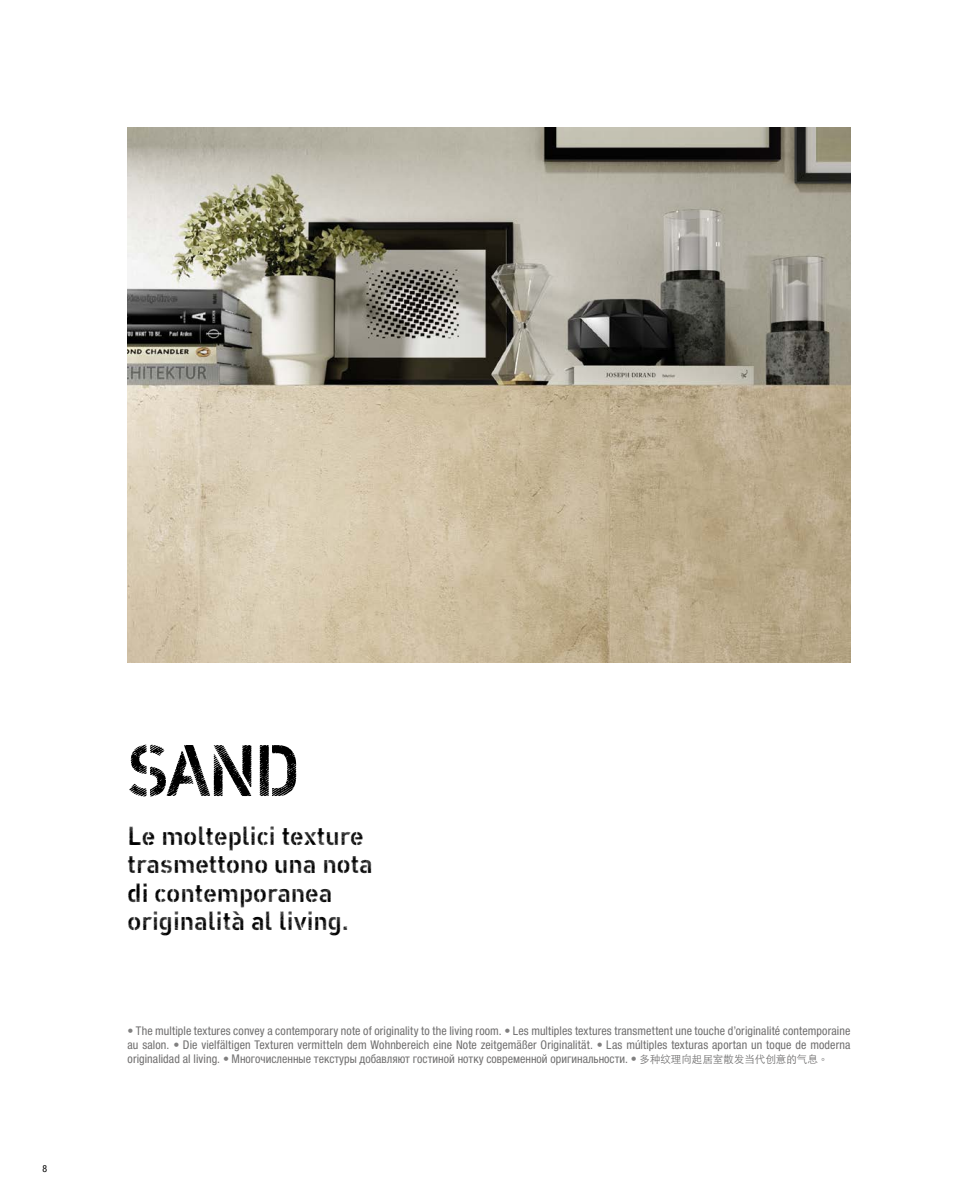
<style>
.page{position:relative;width:978px;height:1191px;background:#fff}
.page>*{position:absolute;margin:0;border:0;box-sizing:border-box;transform-origin:0 0}
.t1{font:75px "Vtg Stencil DIN Alt Fabric";color:#000}
.t2{font:27px/28.2px "Vtg Stencil DIN Fabric";color:#000}
.t3{font:condensed 12px/14.2px "Helvetica Neue LT Std";letter-spacing:.01em;color:#706f6f}
.t4{font:condensed 12px "Helvetica Neue LTCYR";color:#706f6f}
.t5{font:condensed 9.75px "Helvetica Neue LT Std";color:#000}
.s1{color:#818080}
.s2{font-family:"Helvetica Neue LT Std"}
.s3{font-family:"Helvetica Neue LT Std";color:#818080}
.s4{font-family:"ST Heiti TC";font-weight:300;font-stretch:normal;font-size:10.5px}
</style>
<div class="page">
<img style="left:128px;top:128px;width:722px;height:534px">
<p class="t5" style="left:43px;top:1162px;width:6px">8</p>
<h1 class="t1" style="left:128px;top:726px;width:174px">SAND</h1>
<h2 class="t2" style="left:128px;top:822px;width:247px">Le molteplici texture trasmettono una nota di contemporanea originalità al living.</h2>
<p class="t3" style="left:128px;top:1023px;width:724px"><span class="s1">•</span> The multiple textures convey a contemporary note of originality to the living room. <span class="s1">•</span> Les multiples textures transmettent une touche d’originalité contemporaine au salon. <span class="s1">•</span> Die vielfältigen Texturen vermitteln dem Wohnbereich eine Note zeitgemäßer Originalität. <span class="s1">•</span> Las múltiples texturas aportan un toque de moderna</p>
<p class="t4" style="left:128px;top:1052px;width:702px"><span class="s2">originalidad al living.</span> <span class="s3">•</span> Многочисленные текстуры добавляют гостиной нотку современной оригинальности. <span class="s3">•</span> <span class="s4">多种纹理向起居室散发当代创意的气息。</span></p>
</div>
